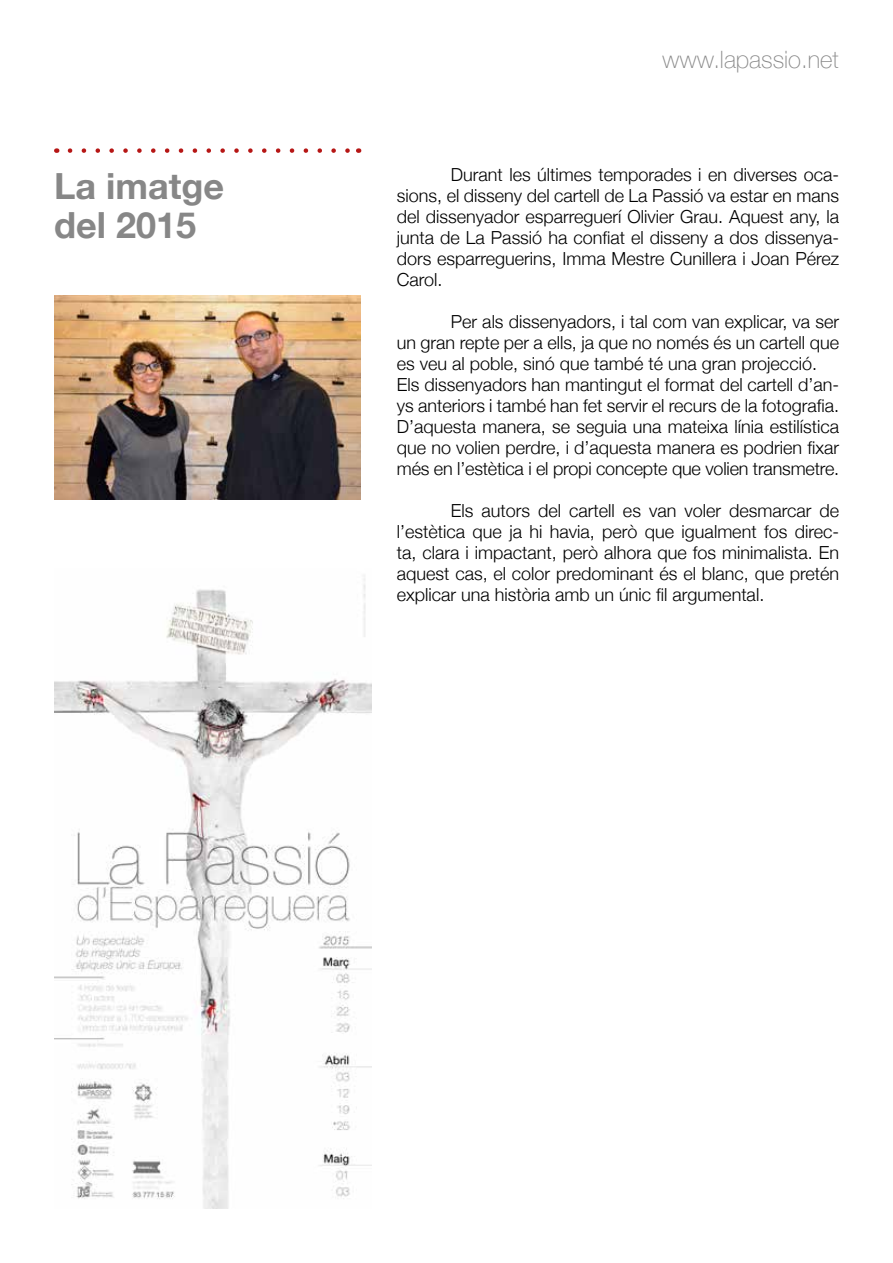
<style>
.page{position:relative;width:893px;height:1263px;background:#fff}
.page>*{position:absolute;margin:0;border:0;box-sizing:border-box;transform-origin:0 0}
.t1{font:700 36px/39px "Helvetica Neue";color:#878787}
.t2{font:100 23.85px "Helvetica Neue";color:#878787}
.t3{font:300 18px/21px "Helvetica Neue";color:#000;text-align:justify}
</style>
<div class="page">
<svg style="left:70px;top:148px;width:280px;height:5px"></svg>
<img style="left:54px;top:295px;width:306px;height:205px">
<img style="left:54px;top:575px;width:317px;height:633px">
<h1 class="t1" style="left:54px;top:167px;width:171px">La imatge del 2015</h1>
<h2 class="t2" style="left:662px;top:42px;width:178px">www.lapassio.net</h2>
<p class="t3" style="left:397px;top:163px;width:444px;text-indent:54px">Durant les últimes temporades i en diverses oca&shy;sions, el disseny del cartell de La Passió va estar en mans del dissenyador esparreguerí Olivier Grau. Aquest any, la junta de La Passió ha confiat el disseny a dos dissenya&shy;dors esparreguerins, Imma Mestre Cunillera i Joan Pérez Carol.</p>
<p class="t3" style="left:397px;top:310px;width:444px;text-align:left;text-indent:54px">Per als dissenyadors, i tal com van explicar, va ser un gran repte per a ells, ja que no només és un cartell que es veu al poble, sinó que també té una gran projecció.<br>Els dissenyadors han mantingut el format del cartell d’an&shy;ys anteriors i també han fet servir el recurs de la fotografia.<br>D’aquesta manera, se seguia una mateixa línia estilística que no volien perdre, i d’aquesta manera es podrien fixar més en l’estètica i el propi concepte que volien transmetre.</p>
<p class="t3" style="left:397px;top:499px;width:444px;text-indent:54px">Els autors del cartell es van voler desmarcar de l’estètica que ja hi havia, però que igualment fos direc&shy;ta, clara i impactant, però alhora que fos minimalista. En aquest cas, el color predominant és el blanc, que pretén explicar una història amb un únic fil argumental.</p>
</div>
